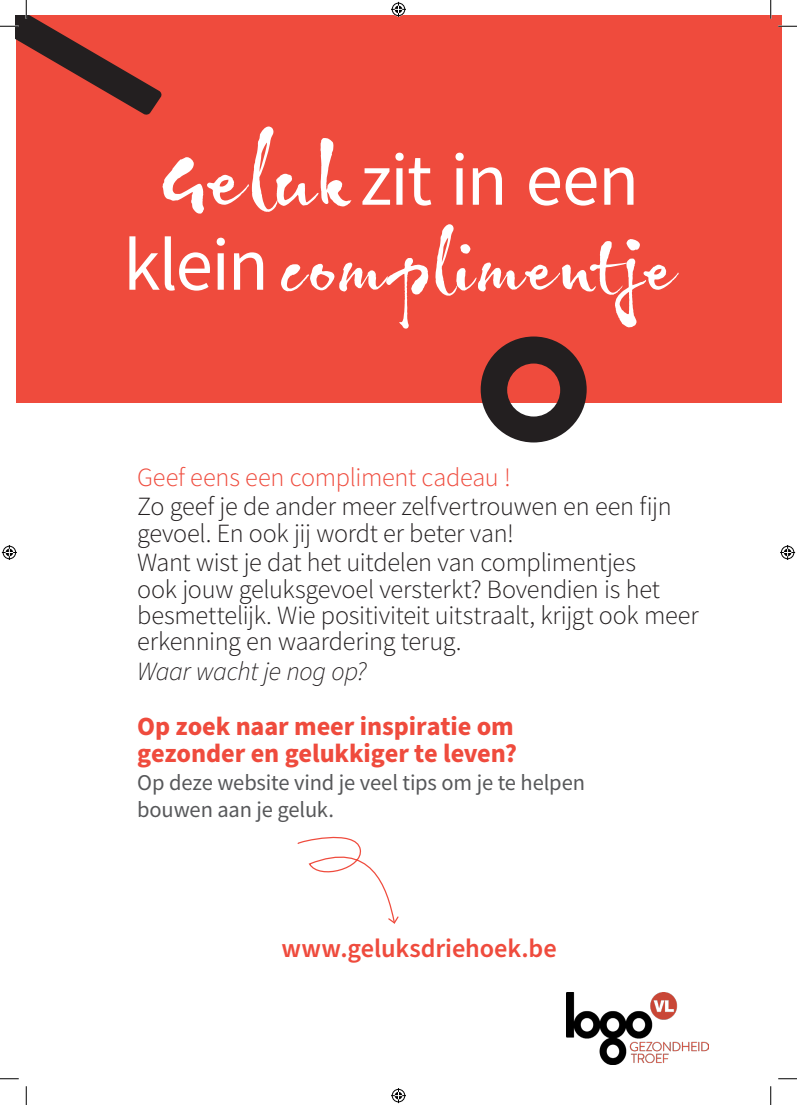
<style>
.page{position:relative;width:797px;height:1105px;background:#fff}
.page>*{position:absolute;margin:0;border:0;box-sizing:border-box;transform-origin:0 0}
.Tip_zelf{font:83.75px "Gizmo";letter-spacing:.045em;color:#fff}
.Tip_zelf-2{font:75px "Source Sans Pro";letter-spacing:-.025em;color:#fff}
.Opsomming{font:300 26.25px/26.2px "Source Sans Pro";letter-spacing:-.01em;color:#231f20}
.Body{font:700 26.25px "Source Sans Pro";letter-spacing:-.005em;color:#ef4b3d}
.Opsomming-2{font:300 26.25px "Source Sans Pro";letter-spacing:-.01em;color:#ef4b3d}
.www{font:600 26.25px "Source Sans Pro";color:#ef4b3d}
.Opsomming-3{font:italic 300 26.25px "Source Sans Pro";letter-spacing:-.015em;color:#231f20}
.Body-2{font:22.5px/27.5px "Source Sans Pro";letter-spacing:-.01em;color:#57585a}
.s1{font-family:"Gizmo";font-size:100px}
.s2{font-family:"Source Sans Pro";font-size:75px}
</style>
<div class="page">
<div style="left:16px;top:16px;width:765px;height:387px;background:#ef4b3d"></div>
<img style="left:566px;top:993px;width:142px;height:72px">
<svg style="left:480px;top:336px;width:106px;height:106px"></svg>
<svg style="left:297px;top:836px;width:102px;height:88px"></svg>
<svg style="left:778px;top:25px;width:19px;height:2px"></svg>
<svg style="left:0;top:1078px;width:19px;height:1px"></svg>
<svg style="left:778px;top:1078px;width:19px;height:1px"></svg>
<svg style="left:0;top:0;width:162px;height:115px"></svg>
<svg style="left:25px;top:1086px;width:2px;height:19px"></svg>
<svg style="left:770px;top:0;width:1px;height:19px"></svg>
<svg style="left:770px;top:1086px;width:1px;height:19px"></svg>
<svg style="left:391px;top:2px;width:15px;height:15px"></svg>
<svg style="left:391px;top:1088px;width:15px;height:15px"></svg>
<svg style="left:2px;top:545px;width:15px;height:15px"></svg>
<svg style="left:780px;top:545px;width:15px;height:15px"></svg>
<p class="Tip_zelf-2" style="left:158px;top:132px;width:483px"><span class="s1">Geluk</span> zit in een</p>
<p class="Tip_zelf" style="left:123px;top:205px;width:547px"><span class="s2">klein</span>complimentje</p>
<p class="Opsomming-2" style="left:137px;top:461px;width:375px">Geef eens een compliment cadeau !</p>
<p class="Opsomming" style="left:137px;top:493px;width:536px">Zo geef je de ander meer zelfvertrouwen en een fijn gevoel. En ook jij wordt er beter van!</p>
<p class="Opsomming" style="left:137px;top:549px;width:563px">Want wist je dat het uitdelen van complimentjes<br>ook jouw geluksgevoel versterkt? Bovendien is het besmettelijk. Wie positiviteit uitstraalt, krijgt ook meer erkenning en waardering terug.</p>
<p class="Opsomming-3" style="left:137px;top:654px;width:231px">Waar wacht je nog op?</p>
<p class="Body" style="left:137px;top:708px;width:378px">Op zoek naar meer inspiratie om</p>
<p class="Body" style="left:137px;top:736px;width:381px">gezonder en gelukkiger te leven?</p>
<p class="Body-2" style="left:137px;top:768px;width:449px">Op deze website vind je veel tips om je te helpen bouwen aan je geluk.</p>
<p class="www" style="left:281px;top:930px;width:277px">www.geluksdriehoek.be</p>
</div>
